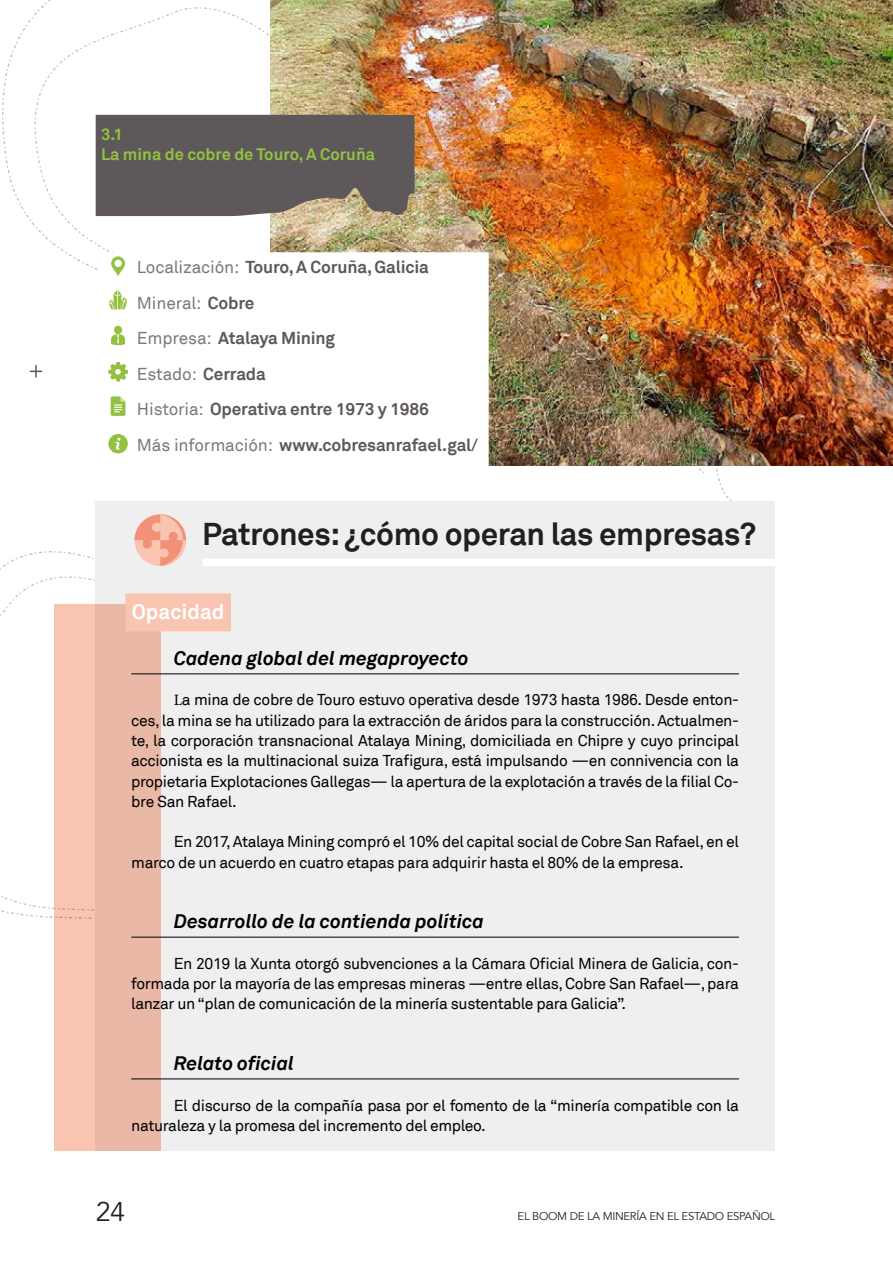
<style>
.page{position:relative;width:893px;height:1263px;background:#fff}
.page>*{position:absolute;margin:0;border:0;box-sizing:border-box;transform-origin:0 0}
.t1{font:700 31.5px "Akkurat";letter-spacing:-.015em;color:#221f20}
.t2{font:27px "Avenir";color:#221f20}
.t3{font:700 21px "Akkurat";color:#fff}
.t4{font:italic 700 19.5px "Akkurat";color:#000}
.t5{font:700 17.25px/35.5px "Akkurat";letter-spacing:-.01em;color:#5e585a}
.t6{font:700 16.5px/20.2px "Akkurat";color:#93c241}
.t7{font:15.75px/20.2px "Akkurat";letter-spacing:-.025em;color:#000;text-align:justify}
.t8{font:11.25px "Avenir";letter-spacing:-.025em;color:#221f20}
.s1{font-weight:400;color:#7d7779}
.s2{font-family:"Minion Pro"}
</style>
<div class="page">
<svg style="left:30px;top:366px;width:12px;height:11px"></svg>
<div style="left:96px;top:501px;width:679px;height:650px;background:#f0eff0"></div>
<img style="left:270px;top:0;width:623px;height:465px">
<div style="left:96px;top:115px;width:319px;height:101px;background:#5e585a"></div>
<svg style="left:110px;top:252px;width:379px;height:214px"></svg>
<div style="left:54px;top:604px;width:106px;height:547px;background:linear-gradient(to right,#fbc6b2,#e5b4a2)"></div>
<hr style="left:131px;top:673px;width:608px;height:1px;background:#000">
<hr style="left:131px;top:937px;width:608px;height:1px;background:#000">
<hr style="left:131px;top:1078px;width:608px;height:1px;background:#000">
<div style="left:202px;top:559px;width:573px;height:7px;background:#fff"></div>
<div style="left:125px;top:593px;width:106px;height:38px;background:#f9c5b1"></div>
<svg style="left:109px;top:290px;width:18px;height:19px"></svg>
<svg style="left:108px;top:362px;width:20px;height:19px"></svg>
<svg style="left:111px;top:396px;width:14px;height:20px"></svg>
<svg style="left:108px;top:434px;width:20px;height:19px"></svg>
<svg style="left:111px;top:256px;width:15px;height:20px"></svg>
<div style="left:114px;top:326px;width:8px;height:8px;background:#93c241;border-radius:50%"></div>
<svg style="left:111px;top:334px;width:14px;height:11px"></svg>
<svg style="left:134px;top:514px;width:52px;height:52px"></svg>
<p class="t6" style="left:101px;top:124px;width:275px">3.1<br>La mina de cobre de Touro, A Coruña</p>
<p class="t5" style="left:137px;top:249px;width:342px"><span class="s1">Localización:</span> Touro, A Coruña, Galicia<br><span class="s1">Mineral:</span> Cobre<br><span class="s1">Empresa:</span> Atalaya Mining<br><span class="s1">Estado:</span> Cerrada<br><span class="s1">Historia:</span> Operativa entre 1973 y 1986<br><span class="s1">Más información:</span> www.cobresanrafael.gal/</p>
<h1 class="t1" style="left:202px;top:514px;width:555px">Patrones: ¿cómo operan las empresas?</h1>
<h3 class="t3" style="left:132px;top:599px;width:94px">Opacidad</h3>
<p class="t4" style="left:174px;top:646px;width:297px">Cadena global del megaproyecto</p>
<p class="t7" style="left:131px;top:690px;width:609px;text-indent:43px"><span class="s2">L</span>a mina de cobre de Touro estuvo operativa desde 1973 hasta 1986. Desde enton&shy;ces, la mina se ha utilizado para la extracción de áridos para la construcción. Actualmen&shy;te, la corporación transnacional Atalaya Mining, domiciliada en Chipre y cuyo principal accionista es la multinacional suiza Trafigura, está impulsando —en connivencia con la propietaria Explotaciones Gallegas— la apertura de la explotación a través de la filial Co&shy;bre San Rafael.</p>
<p class="t7" style="left:131px;top:832px;width:609px;text-indent:43px">En 2017, Atalaya Mining compró el 10% del capital social de Cobre San Rafael, en el marco de un acuerdo en cuatro etapas para adquirir hasta el 80% de la empresa.</p>
<p class="t4" style="left:174px;top:909px;width:312px">Desarrollo de la contienda política</p>
<p class="t7" style="left:131px;top:953px;width:609px;text-indent:43px">En 2019 la Xunta otorgó subvenciones a la Cámara Oficial Minera de Galicia, con&shy;formada por la mayoría de las empresas mineras —entre ellas, Cobre San Rafael—, para lanzar un “plan de comunicación de la minería sustentable para Galicia”.</p>
<p class="t4" style="left:174px;top:1051px;width:122px">Relato oficial</p>
<p class="t7" style="left:131px;top:1095px;width:609px;text-indent:43px">El discurso de la compañía pasa por el fomento de la “minería compatible con la naturaleza y la promesa del incremento del empleo.</p>
<h2 class="t2" style="left:96px;top:1196px;width:31px">24</h2>
<p class="t8" style="left:518px;top:1210px;width:259px">EL BOOM DE LA MINERÍA EN EL ESTADO ESPAÑOL</p>
</div>
